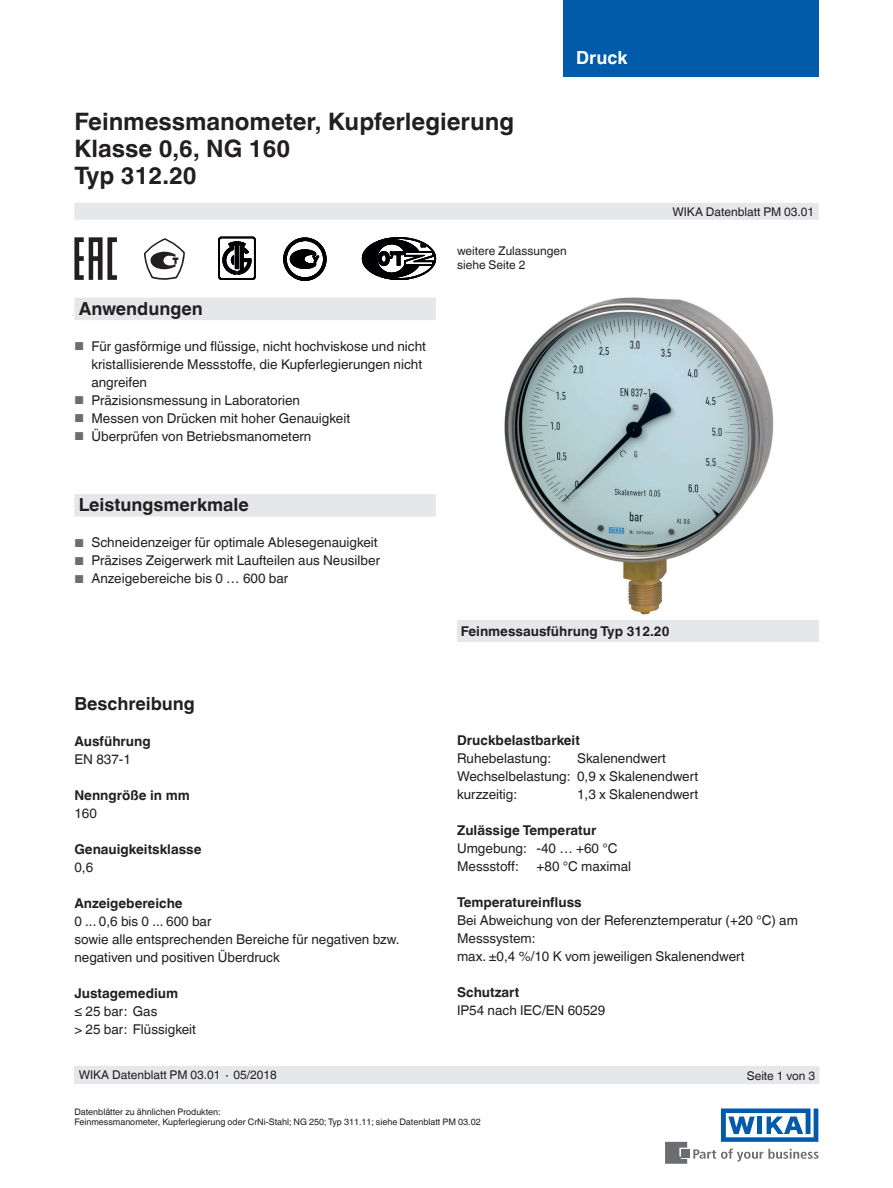
<style>
.page{position:relative;width:893px;height:1188px;background:#fff}
.page>*{position:absolute;margin:0;border:0;box-sizing:border-box;transform-origin:0 0}
.t1{font:700 24px/27px "Helvetica World";color:#231f20}
.t2{font:700 18px "Helvetica World";color:#231f20}
.t3{font:700 18px "Helvetica World";color:#fff}
.t4{font:13.5px/18px "Helvetica World";color:#231f20}
.t5{font:700 13.5px "Helvetica World";color:#231f20}
.t6{font:12px/13.5px "Helvetica World";color:#231f20}
.t7{font:9px/10.5px "Helvetica World";color:#231f20}
.s1{font-size:11.55px;color:#6c6d70}
</style>
<div class="page">
<svg style="left:693px;top:1149px;width:126px;height:13px"></svg>
<div style="left:682px;top:1150px;width:8px;height:8px;background:#6c6d70"></div>
<svg style="left:665px;top:1142px;width:22px;height:22px"></svg>
<svg style="left:721px;top:1108px;width:97px;height:34px"></svg>
<div style="left:563px;top:0;width:256px;height:76px;background:#015aaa"></div>
<div style="left:74px;top:203px;width:745px;height:17px;background:#e6e7e9"></div>
<div style="left:74px;top:1066px;width:745px;height:18px;background:#e6e7e9"></div>
<div style="left:457px;top:621px;width:362px;height:21px;background:#e6e7e9"></div>
<div style="left:74px;top:298px;width:362px;height:22px;background:#e6e7e9"></div>
<div style="left:74px;top:494px;width:362px;height:23px;background:#e6e7e9"></div>
<img style="left:504px;top:297px;width:270px;height:318px">
<svg style="left:144px;top:238px;width:41px;height:42px"></svg>
<svg style="left:74px;top:237px;width:43px;height:43px"></svg>
<svg style="left:219px;top:237px;width:36px;height:42px"></svg>
<svg style="left:284px;top:238px;width:42px;height:42px"></svg>
<svg style="left:362px;top:237px;width:74px;height:43px"></svg>
<h1 class="t1" style="left:74px;top:108px;width:441px">Feinmessmanometer, Kupferlegierung<br>Klasse 0,6, NG 160<br>Typ 312.20</h1>
<h2 class="t3" style="left:576px;top:47px;width:53px">Druck</h2>
<h2 class="t2" style="left:79px;top:298px;width:126px">Anwendungen</h2>
<p class="t4" style="left:91px;top:337px;width:336px;text-indent:-17px"><span class="s1">■</span> Für gasförmige und flüssige, nicht hochviskose und nicht kristallisierende Messstoffe, die Kupferlegierungen nicht angreifen</p>
<p class="t4" style="left:74px;top:391px;width:227px"><span class="s1">■</span> Präzisionsmessung in Laboratorien</p>
<p class="t4" style="left:74px;top:409px;width:277px"><span class="s1">■</span> Messen von Drücken mit hoher Genauigkeit</p>
<p class="t4" style="left:74px;top:427px;width:238px"><span class="s1">■</span> Überprüfen von Betriebsmanometern</p>
<h2 class="t2" style="left:79px;top:495px;width:172px">Leistungsmerkmale</h2>
<p class="t4" style="left:74px;top:534px;width:305px"><span class="s1">■</span> Schneidenzeiger für optimale Ablesegenauigkeit</p>
<p class="t4" style="left:74px;top:552px;width:307px"><span class="s1">■</span> Präzises Zeigerwerk mit Laufteilen aus Neusilber</p>
<p class="t4" style="left:74px;top:570px;width:215px"><span class="s1">■</span> Anzeigebereiche bis 0 … 600 bar</p>
<p class="t6" style="left:457px;top:244px;width:111px">weitere Zulassungen siehe Seite 2</p>
<p class="t6" style="left:672px;top:205px;width:143px">WIKA Datenblatt PM 03.01</p>
<h2 class="t2" style="left:74px;top:694px;width:122px">Beschreibung</h2>
<p class="t5" style="left:74px;top:734px;width:78px">Ausführung</p>
<p class="t4" style="left:74px;top:751px;width:58px">EN 837-1</p>
<p class="t5" style="left:74px;top:788px;width:117px">Nenngröße in mm</p>
<p class="t4" style="left:74px;top:805px;width:24px">160</p>
<p class="t5" style="left:74px;top:842px;width:129px">Genauigkeitsklasse</p>
<p class="t4" style="left:74px;top:859px;width:20px">0,6</p>
<p class="t5" style="left:74px;top:896px;width:110px">Anzeigebereiche</p>
<p class="t4" style="left:74px;top:913px;width:327px">0 ... 0,6 bis 0 ... 600 bar<br>sowie alle entsprechenden Bereiche für negativen bzw. negativen und positiven Überdruck</p>
<p class="t5" style="left:74px;top:986px;width:105px">Justagemedium</p>
<p class="t4" style="left:74px;top:1003px;width:123px">≤ 25 bar: Gas<br>&gt; 25 bar: Flüssigkeit</p>
<p class="t6" style="left:79px;top:1068px;width:200px">WIKA Datenblatt PM 03.01 ∙ 05/2018</p>
<p class="t5" style="left:461px;top:624px;width:210px">Feinmessausführung Typ 312.20</p>
<p class="t5" style="left:457px;top:733px;width:124px">Druckbelastbarkeit</p>
<p class="t4" style="left:457px;top:750px;width:95px">Ruhebelastung:</p>
<p class="t4" style="left:457px;top:750px;width:242px;text-indent:120px">Skalenendwert<br>Wechselbelastung: 0,9 x Skalenendwert kurzzeitig:</p>
<p class="t4" style="left:577px;top:786px;width:122px">1,3 x Skalenendwert</p>
<p class="t5" style="left:457px;top:823px;width:141px">Zulässige Temperatur</p>
<p class="t4" style="left:457px;top:840px;width:162px">Umgebung: -40 … +60 °C<br>Messstoff:</p>
<p class="t4" style="left:537px;top:858px;width:96px">+80 °C maximal</p>
<p class="t5" style="left:457px;top:895px;width:126px">Temperatureinfluss</p>
<p class="t4" style="left:457px;top:912px;width:342px">Bei Abweichung von der Referenztemperatur (+20 °C) am<br>Messsystem:<br>max. ±0,4 %/10 K vom jeweiligen Skalenendwert</p>
<p class="t5" style="left:457px;top:985px;width:64px">Schutzart</p>
<p class="t4" style="left:457px;top:1002px;width:150px">IP54 nach IEC/EN 60529</p>
<p class="t6" style="left:747px;top:1069px;width:70px">Seite 1 von 3</p>
<p class="t7" style="left:74px;top:1107px;width:408px">Datenblätter zu ähnlichen Produkten:<br>Feinmessmanometer, Kupferlegierung oder CrNi-Stahl; NG 250; Typ 311.11; siehe Datenblatt PM 03.02</p>
</div>
